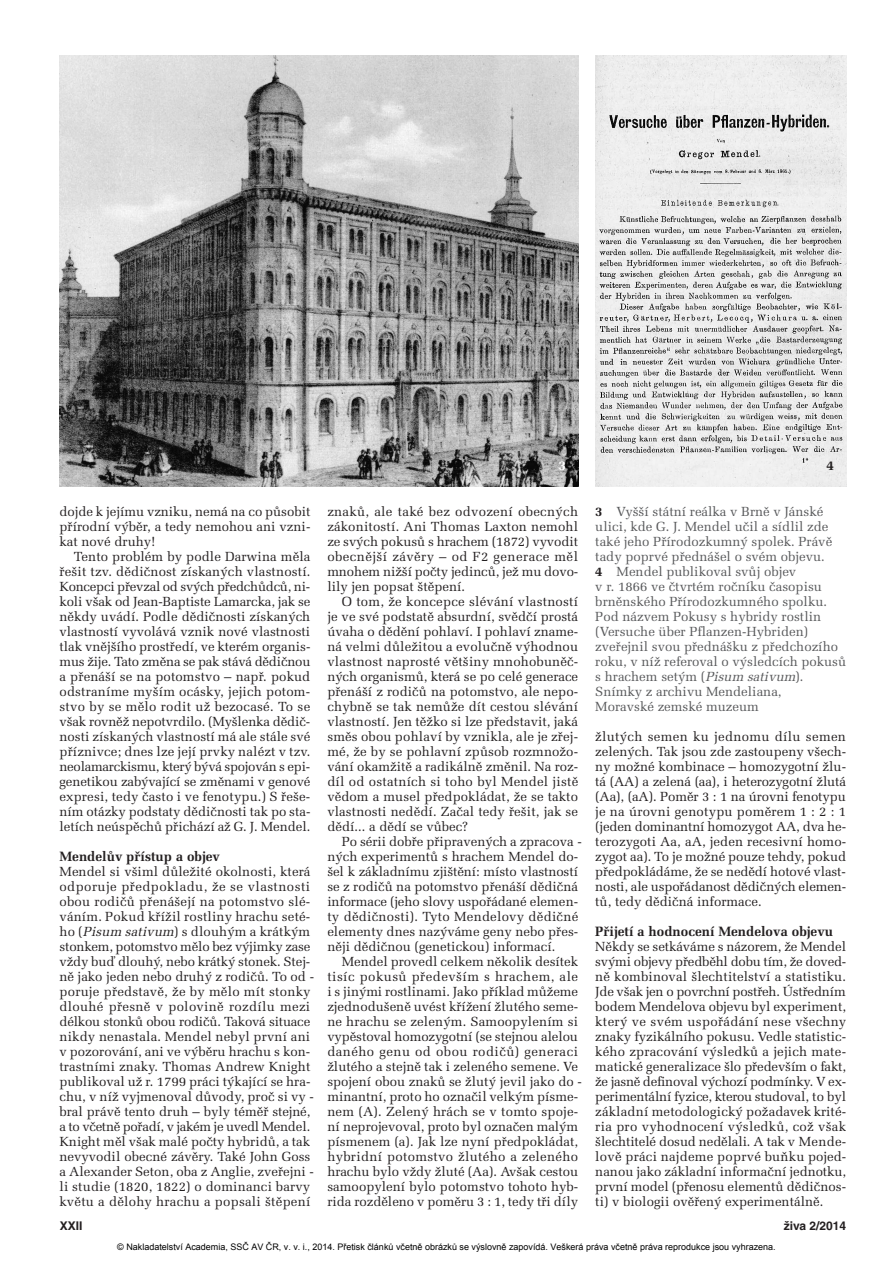
<style>
.page{position:relative;width:893px;height:1263px;background:#fff}
.page>*{position:absolute;margin:0;border:0;box-sizing:border-box;transform-origin:0 0}
.t1{font:700 13.5px "Melior CE";color:#231f20}
.t2{font:700 13.5px "Melior CE";color:#fff}
.t3{font:13.2px/15px "Melior CE";color:#231f20;text-align:justify}
.t4{font:13.2px/15px "Melior CE";color:#57585a}
.t5{font:700 12px "Helvetica CE";color:#231f20}
.t6{font:9px "Arial";color:#000}
.s1{font-style:italic}
.s2{font-weight:700;color:#231f20}
</style>
<div class="page">
<img style="left:595px;top:55px;width:251px;height:431px">
<img style="left:60px;top:55px;width:518px;height:431px">
<p class="t2" style="left:559px;top:460px;width:9px">3</p>
<p class="t1" style="left:826px;top:460px;width:9px">4</p>
<p class="t3" style="left:60px;top:506px;width:252px">dojde k jejímu vzniku, nemá na co působit přírodní výběr, a tedy nemohou ani vzni&shy;kat nové druhy!</p>
<p class="t3" style="left:60px;top:551px;width:253px;text-indent:14px">Tento problém by podle Darwina měla řešit tzv. dědičnost získaných vlastností.<br>Koncepci převzal od svých předchůdců, ni - koli však od Jean-Baptiste Lamarcka, jak se někdy uvádí. Podle dědičnosti získaných vlastností vyvolává vznik nové vlastnosti tlak vnějšího prostředí, ve kterém organis&shy;mus žije. Tato změna se pak stává dědičnou a přenáší se na potomstvo – např. pokud odstraníme myším ocásky, jejich potom&shy;stvo by se mělo rodit už bezocasé. To se však rovněž nepotvrdilo. (Myšlenka dědič&shy;nosti získaných vlastností má ale stále své příznivce; dnes lze její prvky nalézt v tzv. neolamarckismu, který bývá spojován s epi - genetikou zabývající se změnami v genové expresi, tedy často i ve fenotypu.) S řeše&shy;ním otázky podstaty dědičnosti tak po sta&shy;letích neúspěchů přichází až G. J. Mendel.</p>
<p class="t1" style="left:60px;top:852px;width:162px">Mendelův přístup a objev</p>
<p class="t3" style="left:59px;top:866px;width:256px;text-align:left">Mendel si všiml důležité okolnosti, která odporuje předpokladu, že se vlastnosti obou rodičů přenášejí na potomstvo slé&shy;váním. Pokud křížil rostliny hrachu seté&shy;ho (<span class="s1">Pisum sativum</span>) s dlouhým a krátkým stonkem, potomstvo mělo bez výjimky zase vždy buď dlouhý, nebo krátký stonek. Stej&shy;ně jako jeden nebo druhý z rodičů. To od - poruje představě, že by mělo mít stonky dlouhé přesně v polovině rozdílu mezi délkou stonků obou rodičů. Taková situace nikdy nenastala. Mendel nebyl první ani v pozorování, ani ve výběru hrachu s kon&shy;trastními znaky. Thomas Andrew Knight publikoval už r. 1799 práci týkající se hra&shy;chu, v níž vyjmenoval důvody, proč si vy - bral právě tento druh – byly téměř stejné, a to včetně pořadí, v jakém je uvedl Mendel.<br>Knight měl však malé počty hybridů, a tak nevyvodil obecné závěry. Také John Goss a Alexander Seton, oba z Anglie, zveřejni - li studie (1820, 1822) o dominanci barvy květu a dělohy hrachu a popsali štěpení</p>
<p class="t3" style="left:327px;top:506px;width:252px">znaků, ale také bez odvození obecných zákonitostí. Ani Thomas Laxton nemohl ze svých pokusů s hrachem (1872) vyvodit obecnější závěry – od F2 generace měl mnohem nižší počty jedinců, jež mu dovo&shy;lily jen popsat štěpení.</p>
<p class="t3" style="left:327px;top:596px;width:252px;text-indent:14px">O tom, že koncepce slévání vlastností je ve své podstatě absurdní, svědčí prostá úvaha o dědění pohlaví. I pohlaví zname&shy;ná velmi důležitou a evolučně výhodnou vlastnost naprosté většiny mnohobuněč&shy;ných organismů, která se po celé generace přenáší z rodičů na potomstvo, ale nepo&shy;chybně se tak nemůže dít cestou slévání vlastností. Jen těžko si lze představit, jaká směs obou pohlaví by vznikla, ale je zřej&shy;mé, že by se pohlavní způsob rozmnožo&shy;vání okamžitě a radikálně změnil. Na roz&shy;díl od ostatních si toho byl Mendel jistě vědom a musel předpokládat, že se takto vlastnosti nedědí. Začal tedy řešit, jak se dědí... a dědí se vůbec?</p>
<p class="t3" style="left:327px;top:835px;width:256px;text-align:left;text-indent:14px">Po sérii dobře připravených a zpracova - ných experimentů s hrachem Mendel do - šel k základnímu zjištění: místo vlastností se z rodičů na potomstvo přenáší dědičná informace (jeho slovy uspořádané elemen&shy;ty dědičnosti). Tyto Mendelovy dědičné elementy dnes nazýváme geny nebo přes&shy;něji dědičnou (genetickou) informací.</p>
<p class="t3" style="left:327px;top:955px;width:256px;text-align:left;text-indent:14px">Mendel provedl celkem několik desítek tisíc pokusů především s hrachem, ale i s jinými rostlinami. Jako příklad můžeme zjednodušeně uvést křížení žlutého seme&shy;ne hrachu se zeleným. Samoopylením si vypěstoval homozygotní (se stejnou alelou daného genu od obou rodičů) generaci žlutého a stejně tak i zeleného semene. Ve spojení obou znaků se žlutý jevil jako do - minantní, proto ho označil velkým písme&shy;nem (A). Zelený hrách se v tomto spoje&shy;ní neprojevoval, proto byl označen malým písmenem (a). Jak lze nyní předpokládat, hybridní potomstvo žlutého a zeleného hrachu bylo vždy žluté (Aa). Avšak cestou samoopylení bylo potomstvo tohoto hyb&shy;rida rozděleno v poměru 3 : 1, tedy tři díly</p>
<p class="t4" style="left:595px;top:506px;width:252px"><span class="s2">3</span> Vyšší státní reálka v Brně v Jánské ulici, kde G. J. Mendel učil a sídlil zde také jeho Přírodozkumný spolek. Právě tady poprvé přednášel o svém objevu.<br><span class="s2">4</span> Mendel publikoval svůj objev<br>v r. 1866 ve čtvrtém ročníku časopisu brněnského Přírodozkumného spolku.<br>Pod názvem Pokusy s hybridy rostlin (Versuche über Pflanzen-Hybriden) zveřejnil svou přednášku z předchozího roku, v níž referoval o výsledcích pokusů s hrachem setým (<span class="s1">Pisum sativum</span>).<br>Snímky z archivu Mendeliana,<br>Moravské zemské muzeum</p>
<p class="t3" style="left:595px;top:730px;width:252px">žlutých semen ku jednomu dílu semen zelených. Tak jsou zde zastoupeny všech&shy;ny možné kombinace – homozygotní žlu&shy;tá (AA) a zelená (aa), i heterozygotní žlutá (Aa), (aA). Poměr 3 : 1 na úrovni fenotypu je na úrovni genotypu poměrem 1 : 2 : 1 (jeden dominantní homozygot AA, dva he - terozygoti Aa, aA, jeden recesivní homo&shy;zygot aa). To je možné pouze tehdy, pokud předpokládáme, že se nedědí hotové vlast&shy;nosti, ale uspořádanost dědičných elemen&shy;tů, tedy dědičná informace.</p>
<p class="t1" style="left:595px;top:927px;width:239px">Přijetí a hodnocení Mendelova objevu</p>
<p class="t3" style="left:595px;top:941px;width:252px">Někdy se setkáváme s názorem, že Mendel svými objevy předběhl dobu tím, že doved&shy;ně kombinoval šlechtitelství a statistiku.<br>Jde však jen o povrchní postřeh. Ústředním bodem Mendelova objevu byl experiment, který ve svém uspořádání nese všechny znaky fyzikálního pokusu. Vedle statistic&shy;kého zpracování výsledků a jejich mate&shy;matické generalizace šlo především o fakt, že jasně definoval výchozí podmínky. V ex - perimentální fyzice, kterou studoval, to byl základní metodologický požadavek krité - ria pro vyhodnocení výsledků, což však šlechtitelé dosud nedělali. A tak v Mende - lově práci najdeme poprvé buňku pojed&shy;nanou jako základní informační jednotku, první model (přenosu elementů dědičnos&shy;ti) v biologii ověřený experimentálně.</p>
<p class="t5" style="left:60px;top:1221px;width:24px">XXII</p>
<p class="t5" style="left:784px;top:1221px;width:64px">živa 2/2014</p>
<p class="t6" style="left:117px;top:1241px;width:660px">© Nakladatelství Academia, SSČ AV ČR, v. v. i., 2014. Přetisk článků včetně obrázků se výslovně zapovídá. Veškerá práva včetně práva reprodukce jsou vyhrazena.</p>
</div>
